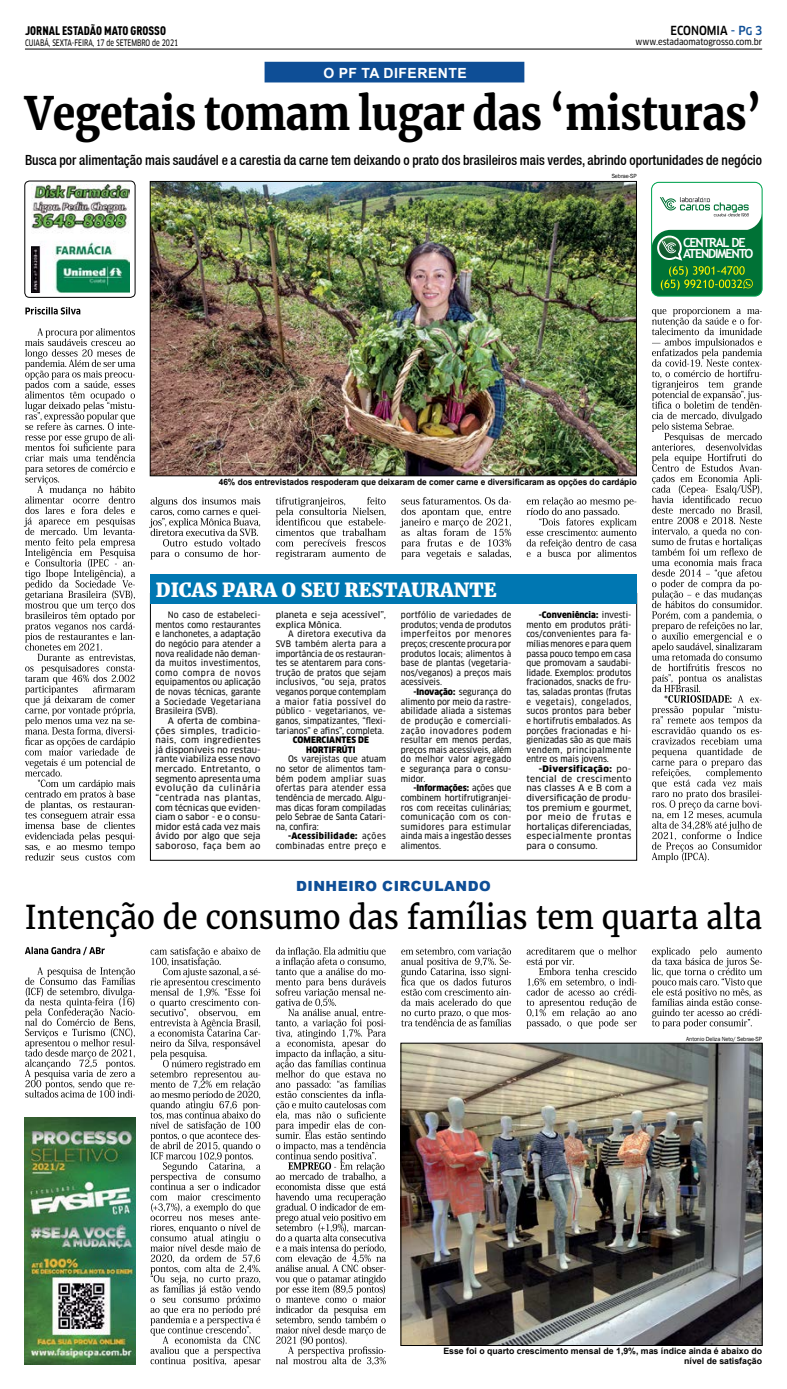
<style>
.page{position:relative;width:787px;height:1389px;background:#fff}
.page>*{position:absolute;margin:0;border:0;box-sizing:border-box;transform-origin:0 0}
.t1{font:700 45.5px "Merriweather";letter-spacing:-.015em;color:#000;scale:.9 1}
.t2{font:32.38px "Merriweather";color:#000;scale:.92 1}
.t3{font:800 19.25px "Merriweather";color:#fff}
.t4{font:500 condensed 14px "Helvetica Neue";color:#000;scale:.96 1}
.t5{font:900 14px "Arial";letter-spacing:.035em;color:#0e4e96}
.t6{font:700 14px "Arial";letter-spacing:.035em;color:#fff}
.t7{font:700 12.69px/11px "Trebuchet MS";letter-spacing:-.1em;color:#fff}
.t8{font:12.25px "DIN Cond Black Alternate";color:#000}
.t9{font:500 condensed 12.25px "Clan OT";color:#000;scale:.95 1}
.t10{font:8.75px/9.6px "Clan OT Narrow News";color:#000;text-align:justify}
.t11{font:8.75px/9.6px "Clan OT Narrow News";color:#000;text-align:justify;scale:1.1 1}
.t12{font:700 8.75px "Arial";color:#000;scale:.95 1}
.t13{font:700 8.75px/9.6px "Arial";color:#000;text-align:right}
.t14{font:900 condensed 8.75px/9.6px "Clan OT";letter-spacing:.01em;color:#000;text-align:center}
.t15{font:8.75px "Clan OT Narrow News";color:#000;scale:.8 1}
.t16{font:900 condensed 8.75px "Clan OT";letter-spacing:.05em;color:#000}
.t17{font:8.75px "Clan OT Narrow News";letter-spacing:.03em;color:#000}
.t18{font:900 condensed 8.75px "Clan OT";letter-spacing:.03em;color:#000;scale:1.1 1}
.t19{font:6.12px "Franklin Gothic";letter-spacing:-.01em;color:#000;scale:.95 1}
.s1{color:#0e4e96}
.s2{font-size:10.5px;color:#0e4e96}
.s3{font-family:"Clan OT Narrow News";font-weight:400;font-stretch:normal}
.s4{font-family:"Clan OT";font-weight:900;font-stretch:condensed}
</style>
<div class="page">
<hr style="left:25px;top:49px;width:736px;height:1px;background:#000">
<svg style="left:24px;top:328px;width:111px;height:533px"></svg>
<svg style="left:25px;top:307px;width:55px;height:8px"></svg>
<div style="left:265px;top:62px;width:258px;height:20px;background:#0e4e96"></div>
<div style="left:651px;top:182px;width:110px;height:114px;background:#007236;border-radius:7px"></div>
<div style="left:651px;top:182px;width:111px;height:114px;border:1px solid #00a651;border-radius:7px"></div>
<svg style="left:651px;top:182px;width:110px;height:108px"></svg>
<svg style="left:149px;top:497px;width:111px;height:62px"></svg>
<img style="left:31px;top:185px;width:98px;height:107px">
<div style="left:25px;top:181px;width:110px;height:117px;border:1px solid #000;border-radius:5px"></div>
<svg style="left:651px;top:307px;width:110px;height:556px"></svg>
<svg style="left:276px;top:497px;width:109px;height:62px"></svg>
<svg style="left:400px;top:497px;width:111px;height:62px"></svg>
<svg style="left:526px;top:497px;width:110px;height:62px"></svg>
<svg style="left:25px;top:967px;width:110px;height:131px"></svg>
<svg style="left:25px;top:947px;width:80px;height:8px"></svg>
<svg style="left:150px;top:947px;width:110px;height:420px"></svg>
<svg style="left:275px;top:947px;width:111px;height:418px"></svg>
<div style="left:150px;top:574px;width:486px;height:30px;background:#0077b2"></div>
<img style="left:152px;top:183px;width:482px;height:291px">
<div style="left:150px;top:181px;width:486px;height:295px;border:1px solid #000"></div>
<img style="left:25px;top:1118px;width:110px;height:247px">
<svg style="left:401px;top:947px;width:110px;height:79px"></svg>
<svg style="left:526px;top:947px;width:110px;height:82px"></svg>
<svg style="left:652px;top:947px;width:109px;height:82px"></svg>
<img style="left:402px;top:1045px;width:358px;height:299px">
<div style="left:400px;top:1043px;width:362px;height:303px;border:1px solid #000"></div>
<h3 class="t8" style="left:25px;top:23px;width:142px">JORNAL ESTADÃO MATO GROSSO</h3>
<p class="t15" style="left:25px;top:38px;width:193px">CUIABÁ, SEXTA-FEIRA, 17 de SETEMBRO de 2021</p>
<h3 class="t6" style="left:323px;top:63px;width:145px">O PF TA DIFERENTE</h3>
<h3 class="t9" style="left:670px;top:23px;width:98px">ECONOMIA <span class="s1">- P</span><span class="s2">G</span> <span class="s1">3</span></h3>
<p class="t10" style="left:635px;top:37px;width:128px">www.estadaomatogrosso.com.br</p>
<h1 class="t1" style="left:25px;top:85px;width:820px">Vegetais tomam lugar das ‘misturas’</h1>
<h3 class="t4" style="left:25px;top:152px;width:769px">Busca por alimentação mais saudável e a carestia da carne tem deixando o prato dos brasileiros mais verdes, abrindo oportunidades de negócio</h3>
<p class="t19" style="left:611px;top:172px;width:28px">Sebrae-SP</p>
<h3 class="t7" style="left:682px;top:237px;width:72px">CENTRAL DE<br>ATENDIMENTO</h3>
<p class="t12" style="left:219px;top:476px;width:441px">46% dos entrevistados respoderam que deixaram de comer carne e diversificaram as opções do cardápio</p>
<h3 class="t3" style="left:156px;top:578px;width:342px">DICAS PARA O SEU RESTAURANTE</h3>
<p class="t10" style="left:155px;top:610px;width:107px;text-indent:12px">No caso de estabeleci&shy;mentos como restaurantes e lanchonetes, a adaptação do negócio para atender a nova realidade não deman&shy;da muitos investimentos, como compra de novos equipamentos ou aplicação de novas técnicas, garante a Sociedade Vegetariana Brasileira (SVB).</p>
<p class="t11" style="left:155px;top:716px;width:97px;text-indent:12px">A oferta de combina&shy;ções simples, tradicio&shy;nais, com ingredientes já disponíveis no restau&shy;rante viabiliza esse novo mercado. Entretanto, o segmento apresenta uma evolução da culinária “centrada nas plantas, com técnicas que eviden&shy;ciam o sabor - e o consu&shy;midor está cada vez mais ávido por algo que seja saboroso, faça bem ao</p>
<p class="t11" style="left:275px;top:610px;width:102px">planeta e seja acessível”, explica Mônica.</p>
<p class="t10" style="left:275px;top:629px;width:112px;text-indent:12px">A diretora executiva da SVB também alerta para a importância de os restauran&shy;tes se atentarem para cons&shy;trução de pratos que sejam inclusivos, “ou seja, pratos veganos porque contemplam a maior fatia possível do público - vegetarianos, ve&shy;ganos, simpatizantes, “flexi&shy;tarianos” e afins”, completa.</p>
<p class="t14" style="left:292px;top:735px;width:78px">COMERCIANTES DE<br>HORTIFRÚTI</p>
<p class="t10" style="left:275px;top:754px;width:112px;text-indent:12px">Os varejistas que atuam no setor de alimentos tam&shy;bém podem ampliar suas ofertas para atender essa tendência de mercado. Algu&shy;mas dicas foram compiladas pelo Sebrae de Santa Catari&shy;na, confira:</p>
<p class="t16" style="left:288px;top:831px;width:99px">-Acessibilidade: <span class="s3">ações</span></p>
<p class="t17" style="left:275px;top:841px;width:112px">combinadas entre preço e</p>
<p class="t10" style="left:401px;top:610px;width:112px">portfólio de variedades de produtos; venda de produtos imperfeitos por menores preços; crescente procura por produtos locais; alimentos à base de plantas (vegetaria&shy;nos/veganos) a preços mais acessíveis.</p>
<p class="t10" style="left:401px;top:687px;width:112px;text-indent:12px"><span class="s4">-Inovação:</span> segurança do alimento por meio da rastre&shy;abilidade aliada a sistemas de produção e comerciali&shy;zação inovadores podem resultar em menos perdas, preços mais acessíveis, além do melhor valor agregado e segurança para o consu&shy;midor.</p>
<p class="t14" style="left:413px;top:783px;width:99px">-Informações: <span class="s3">ações que</span></p>
<p class="t10" style="left:401px;top:793px;width:112px">combinem hortifrutigranjei&shy;ros com receitas culinárias; comunicação com os con&shy;sumidores para estimular ainda mais a ingestão desses alimentos.</p>
<p class="t14" style="left:538px;top:610px;width:94px">-Conveniência: <span class="s3">investi-</span></p>
<p class="t10" style="left:526px;top:620px;width:106px">mento em produtos práti&shy;cos/convenientes para fa&shy;mílias menores e para quem passa pouco tempo em casa que promovam a saudabi&shy;lidade. Exemplos: produtos fracionados, snacks de fru&shy;tas, saladas prontas (frutas e vegetais), congelados, sucos prontos para beber e hortifrutis embalados. As porções fracionadas e hi&shy;gienizadas são as que mais vendem, principalmente entre os mais jovens.</p>
<p class="t18" style="left:538px;top:764px;width:86px">-Diversificação: <span class="s3">po-</span></p>
<p class="t11" style="left:526px;top:774px;width:97px">tencial de crescimento nas classes A e B com a diversificação de produ&shy;tos premium e gourmet, por meio de frutas e hortaliças diferenciadas, especialmente prontas para o consumo.</p>
<h3 class="t5" style="left:296px;top:876px;width:196px">DINHEIRO CIRCULANDO</h3>
<h2 class="t2" style="left:25px;top:897px;width:802px">Intenção de consumo das famílias tem quarta alta</h2>
<p class="t19" style="left:686px;top:1035px;width:81px">Antonio Deliza Neto/ Sebrae-SP</p>
<p class="t13" style="left:443px;top:1347px;width:320px">Esse foi o quarto crescimento mensal de 1,9%, mas índice ainda é abaixo do nível de satisfação</p>
</div>
